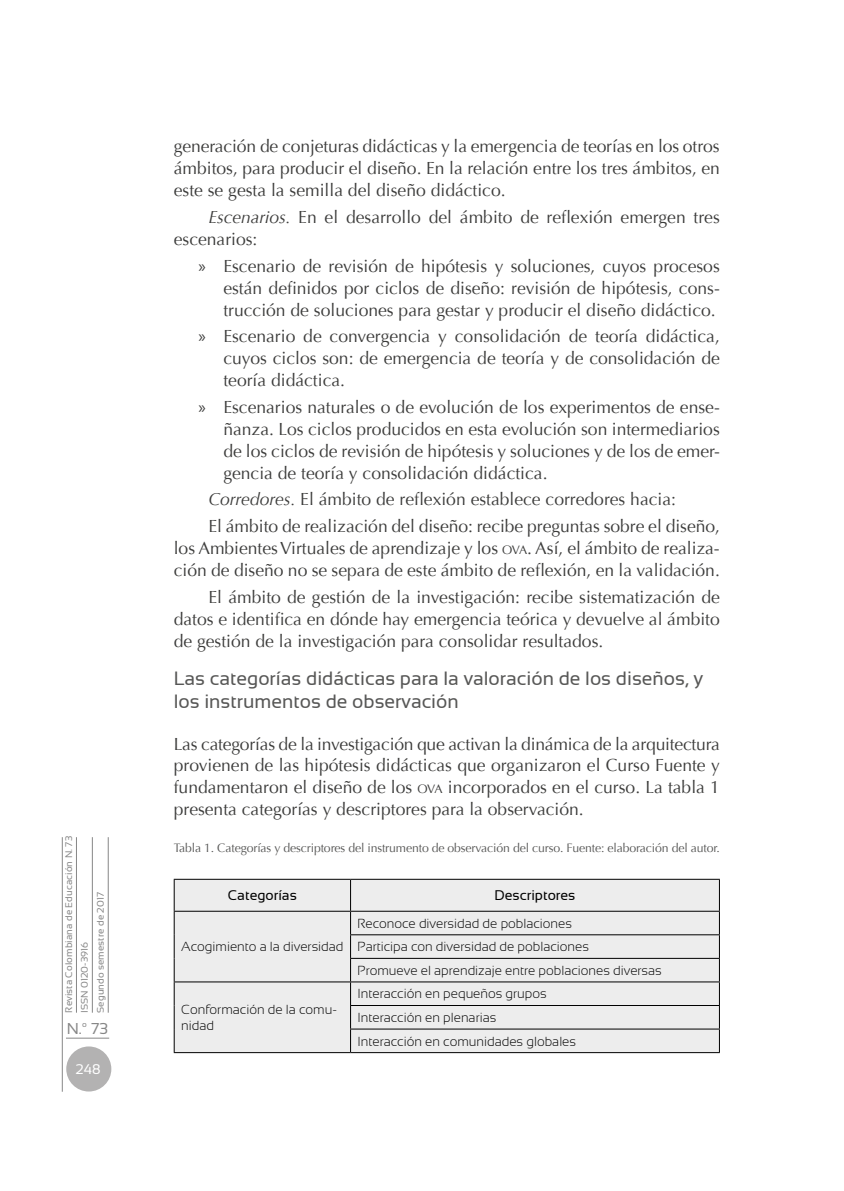
<style>
.page{position:relative;width:844px;height:1191px;background:#fff}
.page>*{position:absolute;margin:0;border:0;box-sizing:border-box;transform-origin:0 0}
.t1{font:19.25px/23.1px "Sansation";color:#575756}
.t2{font:17.5px/21.9px "Optima";color:#3c3c3b;text-align:justify}
.t3{font:15.75px "Sansation";color:#878787}
.t4{font:14px "Sansation";color:#000}
.t5{font:14px "Sansation";color:#fff}
.t6{font:300 13.12px/23.6px "Sansation";color:#000}
.t7{font:12.25px "Optima";letter-spacing:-.01em;color:#575756}
.t8{font:9.62px/15.4px "Sansation";letter-spacing:.01em;color:#878787}
.s1{font-style:italic}
.s2{font-family:"Myriad Pro"}
.s3{font-size:12.25px}
</style>
<div class="page">
<hr style="left:62px;top:837px;width:1px;height:254px;background:#878787">
<hr style="left:76px;top:837px;width:1px;height:175px;background:#878787">
<hr style="left:92px;top:837px;width:1px;height:175px;background:#878787">
<hr style="left:108px;top:837px;width:1px;height:175px;background:#878787">
<hr style="left:66px;top:1037px;width:43px;height:1px;background:#878787">
<div style="left:66px;top:1046px;width:45px;height:45px;background:#b3b2b2;border-radius:50%"></div>
<div style="left:175px;top:880px;width:543px;height:172px;background:#ededed"></div>
<hr style="left:350px;top:879px;width:1px;height:31px;background:#000">
<svg style="left:350px;top:911px;width:1px;height:141px"></svg>
<hr style="left:174px;top:910px;width:176px;height:1px;background:#000">
<hr style="left:350px;top:910px;width:369px;height:1px;background:#000">
<hr style="left:350px;top:934px;width:369px;height:1px;background:#000">
<hr style="left:350px;top:958px;width:369px;height:1px;background:#000">
<hr style="left:174px;top:981px;width:176px;height:1px;background:#000">
<hr style="left:350px;top:981px;width:369px;height:1px;background:#000">
<hr style="left:350px;top:1005px;width:369px;height:1px;background:#000">
<hr style="left:350px;top:1028px;width:369px;height:1px;background:#000">
<hr style="left:174px;top:1052px;width:176px;height:1px;background:#000">
<hr style="left:350px;top:1052px;width:369px;height:1px;background:#000">
<hr style="left:174px;top:879px;width:176px;height:1px;background:#000">
<hr style="left:350px;top:879px;width:369px;height:1px;background:#000">
<hr style="left:174px;top:879px;width:1px;height:31px;background:#000">
<svg style="left:174px;top:911px;width:1px;height:141px"></svg>
<hr style="left:718px;top:879px;width:1px;height:31px;background:#000">
<svg style="left:718px;top:911px;width:1px;height:141px"></svg>
<p class="t8" style="left:61px;top:1012px;width:178px;rotate:-90deg">Revista Colombiana de Educación N. 73<br>ISSN 0120-3916</p>
<p class="t8" style="left:93px;top:1012px;width:122px;rotate:-90deg">Segundo semestre de 2017</p>
<p class="t3" style="left:67px;top:1019px;width:43px">N.º 73</p>
<p class="t5" style="left:76px;top:1061px;width:26px">248</p>
<p class="t2" style="left:174px;top:136px;width:547px">generación de conjeturas didácticas y la emergencia de teorías en los otros ámbitos, para producir el diseño. En la relación entre los tres ámbitos, en este se gesta la semilla del diseño didáctico.</p>
<p class="t2" style="left:174px;top:206px;width:547px;text-indent:35px"><span class="s1">Escenarios.</span> En el desarrollo del ámbito de reflexión emergen tres escenarios:</p>
<p class="t2" style="left:223px;top:255px;width:498px;text-indent:-25px"><span class="s2">»</span> Escenario de revisión de hipótesis y soluciones, cuyos procesos están definidos por ciclos de diseño: revisión de hipótesis, cons&shy;trucción de soluciones para gestar y producir el diseño didáctico.</p>
<p class="t2" style="left:223px;top:326px;width:498px;text-indent:-25px"><span class="s2">»</span> Escenario de convergencia y consolidación de teoría didáctica, cuyos ciclos son: de emergencia de teoría y de consolidación de teoría didáctica.</p>
<p class="t2" style="left:223px;top:396px;width:498px;text-indent:-25px"><span class="s2">»</span> Escenarios naturales o de evolución de los experimentos de ense&shy;ñanza. Los ciclos producidos en esta evolución son intermediarios de los ciclos de revisión de hipótesis y soluciones y de los de emer&shy;gencia de teoría y consolidación didáctica.</p>
<p class="t2" style="left:208px;top:486px;width:513px;line-height:26.8px"><span class="s1">Corredores.</span> El ámbito de reflexión establece corredores hacia:<br>El ámbito de realización del diseño: recibe preguntas sobre el diseño,</p>
<p class="t2" style="left:174px;top:537px;width:547px">los Ambientes Virtuales de aprendizaje y los <span class="s3">OVA</span>. Así, el ámbito de realiza&shy;ción de diseño no se separa de este ámbito de reflexión, en la validación.</p>
<p class="t2" style="left:174px;top:586px;width:547px;text-indent:35px">El ámbito de gestión de la investigación: recibe sistematización de datos e identifica en dónde hay emergencia teórica y devuelve al ámbito de gestión de la investigación para consolidar resultados.</p>
<p class="t1" style="left:174px;top:666px;width:531px">Las categorías didácticas para la valoración de los diseños, y los instrumentos de observación</p>
<p class="t2" style="left:174px;top:733px;width:547px">Las categorías de la investigación que activan la dinámica de la arquitectura provienen de las hipótesis didácticas que organizaron el Curso Fuente y fundamentaron el diseño de los <span class="s3">OVA</span> incorporados en el curso. La tabla 1 presenta categorías y descriptores para la observación.</p>
<p class="t7" style="left:174px;top:840px;width:547px">Tabla 1. Categorías y descriptores del instrumento de observación del curso. Fuente: elaboración del autor.</p>
<p class="t4" style="left:228px;top:887px;width:71px">Categorías</p>
<p class="t4" style="left:494px;top:887px;width:82px">Descriptores</p>
<p class="t6" style="left:181px;top:935px;width:164px">Acogimiento a la diversidad</p>
<p class="t6" style="left:357px;top:911px;width:306px">Reconoce diversidad de poblaciones<br>Participa con diversidad de poblaciones<br>Promueve el aprendizaje entre poblaciones diversas</p>
<p class="t6" style="left:181px;top:1001px;width:157px;line-height:15.8px">Conformación de la comu&shy;nidad</p>
<p class="t6" style="left:357px;top:982px;width:220px">Interacción en pequeños grupos<br>Interacción en plenarias<br>Interacción en comunidades globales</p>
</div>
